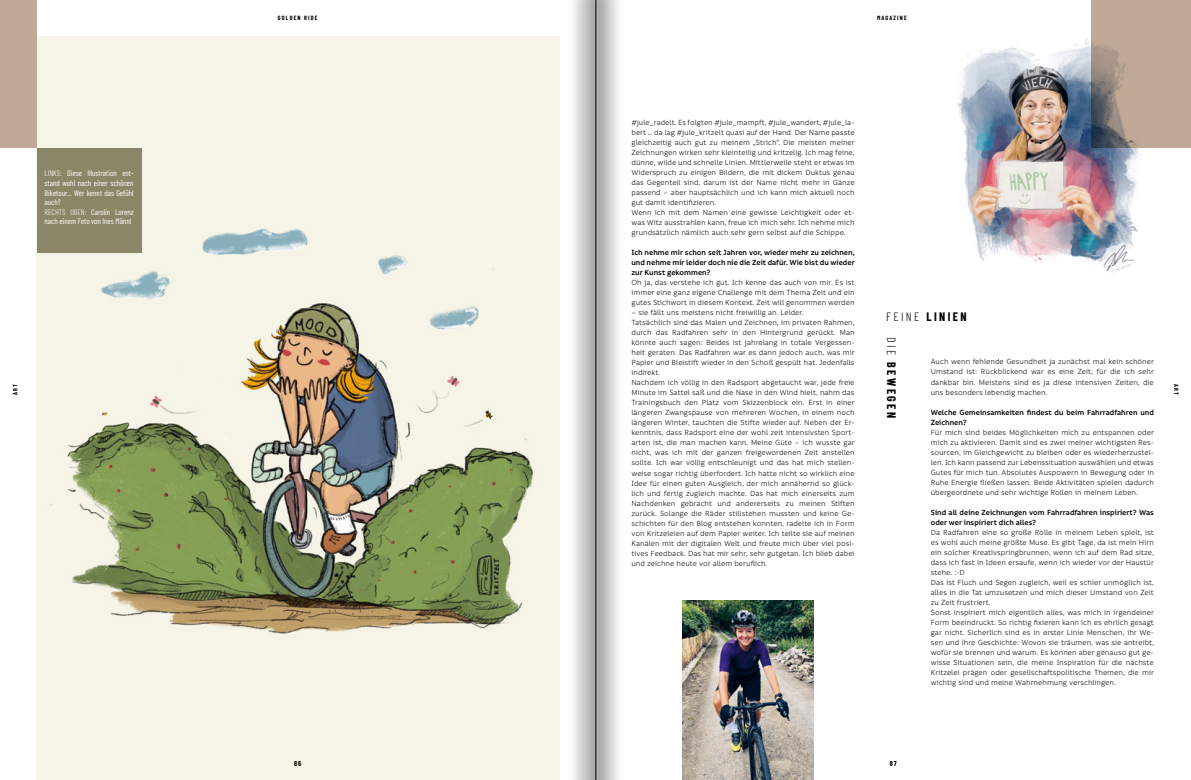
<style>
.page{position:relative;width:1191px;height:780px;background:#fff}
.page>*{position:absolute;margin:0;border:0;box-sizing:border-box;transform-origin:0 0}
.t1{font:700 12px "Barlow Condensed";letter-spacing:.2em;color:#000}
.t2{font:8px/10px "Informative";color:#000}
.t3{font:600 8px/10px "Informative";color:#000}
.t4{font:8px/9.6px "Barlow Condensed";color:#fff}
.t5{font:700 7px "Barlow Condensed";color:#000}
.t6{font:700 6px "Barlow Condensed";letter-spacing:.2em;color:#000}
.s1{font-weight:300}
</style>
<div class="page">
<img style="left:37px;top:36px;width:522px;height:744px">
<div style="left:0;top:0;width:37px;height:148px;background:#c0a996"></div>
<div style="left:1091px;top:0;width:100px;height:148px;background:#c0a996"></div>
<div style="left:37px;top:148px;width:105px;height:105px;background:#8c8668"></div>
<img style="left:683px;top:600px;width:130px;height:180px">
<img style="left:957px;top:38px;width:183px;height:235px">
<div style="left:566px;top:0;width:59px;height:780px;background:#000;opacity:.76"></div>
<hr style="left:595px;top:0;width:1px;height:780px;background:#000">
<p class="t4" style="left:45px;top:168px;width:91px"><span class="s1">LINKS:</span> Diese Illustration ent&shy;stand wohl nach einer schönen<br>Biketour... Wer kennt das Gefühl auch?<br><span class="s1">RECHTS OBEN:</span> Carolin Lorenz nach einem Foto von Ines Männl</p>
<p class="t6" style="left:11px;top:395px;width:12px;rotate:-90deg">ART</p>
<p class="t6" style="left:278px;top:14px;width:41px">GOLDEN RIDE</p>
<p class="t6" style="left:877px;top:14px;width:31px">MAGAZINE</p>
<p class="t2" style="left:631px;top:118px;width:225px">#jule_radelt. Es folgten #jule_mampft, #jule_wandert, #jule_la&shy;bert … da lag #jule_kritzelt quasi auf der Hand. Der Name passte gleichzeitig auch gut zu meinem „Strich“. Die meisten meiner Zeichnungen wirken sehr kleinteilig und kritzelig. Ich mag feine, dünne, wilde und schnelle Linien. Mittlerweile steht er etwas im Widerspruch zu einigen Bildern, die mit dickem Duktus genau das Gegenteil sind, darum ist der Name nicht mehr in Gänze passend – aber hauptsächlich und ich kann mich aktuell noch gut damit identifizieren.<br>Wenn ich mit dem Namen eine gewisse Leichtigkeit oder et&shy;was Witz ausstrahlen kann, freue ich mich sehr. Ich nehme mich grundsätzlich nämlich auch sehr gern selbst auf die Schippe.</p>
<p class="t3" style="left:631px;top:248px;width:225px;text-align:justify">Ich nehme mir schon seit Jahren vor, wieder mehr zu zeichnen, und nehme mir leider doch nie die Zeit dafür. Wie bist du wieder zur Kunst gekommen?</p>
<p class="t2" style="left:631px;top:278px;width:225px;text-align:justify">Oh ja, das verstehe ich gut. Ich kenne das auch von mir. Es ist immer eine ganz eigene Challenge mit dem Thema Zeit und ein gutes Stichwort in diesem Kontext. Zeit will genommen werden</p>
<p class="t2" style="left:631px;top:308px;width:225px">– sie fällt uns meistens nicht freiwillig an. Leider.<br>Tatsächlich sind das Malen und Zeichnen, im privaten Rahmen, durch das Radfahren sehr in den Hintergrund gerückt. Man könnte auch sagen: Beides ist jahrelang in totale Vergessen&shy;heit geraten. Das Radfahren war es dann jedoch auch, was mir Papier und Bleistift wieder in den Schoß gespült hat. Jedenfalls indirekt.<br>Nachdem ich völlig in den Radsport abgetaucht war, jede freie Minute im Sattel saß und die Nase in den Wind hielt, nahm das Trainingsbuch den Platz vom Skizzenblock ein. Erst in einer längeren Zwangspause von mehreren Wochen, in einem noch längeren Winter, tauchten die Stifte wieder auf. Neben der Er&shy;kenntnis, dass Radsport eine der wohl zeit intensivsten Sport&shy;arten ist, die man machen kann. Meine Güte – ich wusste gar nicht, was ich mit der ganzen freigewordenen Zeit anstellen sollte. Ich war völlig entschleunigt und das hat mich stellen&shy;weise sogar richtig überfordert. Ich hatte nicht so wirklich eine Idee für einen guten Ausgleich, der mich annähernd so glück&shy;lich und fertig zugleich machte. Das hat mich einerseits zum Nachdenken gebracht und andererseits zu meinen Stiften zurück. Solange die Räder stillstehen mussten und keine Ge&shy;schichten für den Blog entstehen konnten, radelte ich in Form von Kritzeleien auf dem Papier weiter. Ich teilte sie auf meinen Kanälen mit der digitalen Welt und freute mich über viel posi&shy;tives Feedback. Das hat mir sehr, sehr gutgetan. Ich blieb dabei und zeichne heute vor allem beruflich.</p>
<h1 class="t1" style="left:886px;top:308px;width:82px"><span class="s1">FEINE</span> LINIEN</h1>
<h1 class="t1" style="left:900px;top:337px;width:83px;rotate:90deg"><span class="s1">DIE</span> BEWEGEN</h1>
<p class="t2" style="left:930px;top:357px;width:225px;text-align:justify">Auch wenn fehlende Gesundheit ja zunächst mal kein schöner Umstand ist: Rückblickend war es eine Zeit, für die ich sehr dankbar bin. Meistens sind es ja diese intensiven Zeiten, die uns besonders lebendig machen.</p>
<p class="t3" style="left:930px;top:407px;width:225px">Welche Gemeinsamkeiten findest du beim Fahrradfahren und<br>Zeichnen?</p>
<p class="t2" style="left:930px;top:427px;width:225px;text-align:justify">Für mich sind beides Möglichkeiten mich zu entspannen oder mich zu aktivieren. Damit sind es zwei meiner wichtigsten Res&shy;sourcen, im Gleichgewicht zu bleiben oder es wiederherzustel&shy;len. Ich kann passend zur Lebenssituation auswählen und etwas Gutes für mich tun. Absolutes Auspowern in Bewegung oder in Ruhe Energie fließen lassen. Beide Aktivitäten spielen dadurch übergeordnete und sehr wichtige Rollen in meinem Leben.</p>
<p class="t3" style="left:930px;top:507px;width:225px">Sind all deine Zeichnungen vom Fahrradfahren inspiriert? Was oder wer inspiriert dich alles?</p>
<p class="t2" style="left:930px;top:527px;width:225px">Da Radfahren eine so große Rolle in meinem Leben spielt, ist es wohl auch meine größte Muse. Es gibt Tage, da ist mein Hirn ein solcher Kreativspringbrunnen, wenn ich auf dem Rad sitze, dass ich fast in Ideen ersaufe, wenn ich wieder vor der Haustür stehe. :-D<br>Das ist Fluch und Segen zugleich, weil es schier unmöglich ist, alles in die Tat umzusetzen und mich dieser Umstand von Zeit zu Zeit frustriert.<br>Sonst inspiriert mich eigentlich alles, was mich in irgendeiner Form beeindruckt. So richtig fixieren kann ich es ehrlich gesagt gar nicht. Sicherlich sind es in erster Linie Menschen, ihr We&shy;sen und ihre Geschichte: Wovon sie träumen, was sie antreibt, wofür sie brennen und warum. Es können aber genauso gut ge&shy;wisse Situationen sein, die meine Inspiration für die nächste Kritzelei prägen oder gesellschaftspolitische Themen, die mir wichtig sind und meine Wahrnehmung verschlingen.</p>
<p class="t6" style="left:1180px;top:384px;width:12px;rotate:90deg">ART</p>
<p class="t5" style="left:294px;top:758px;width:9px">86</p>
<p class="t5" style="left:889px;top:758px;width:8px">87</p>
</div>
